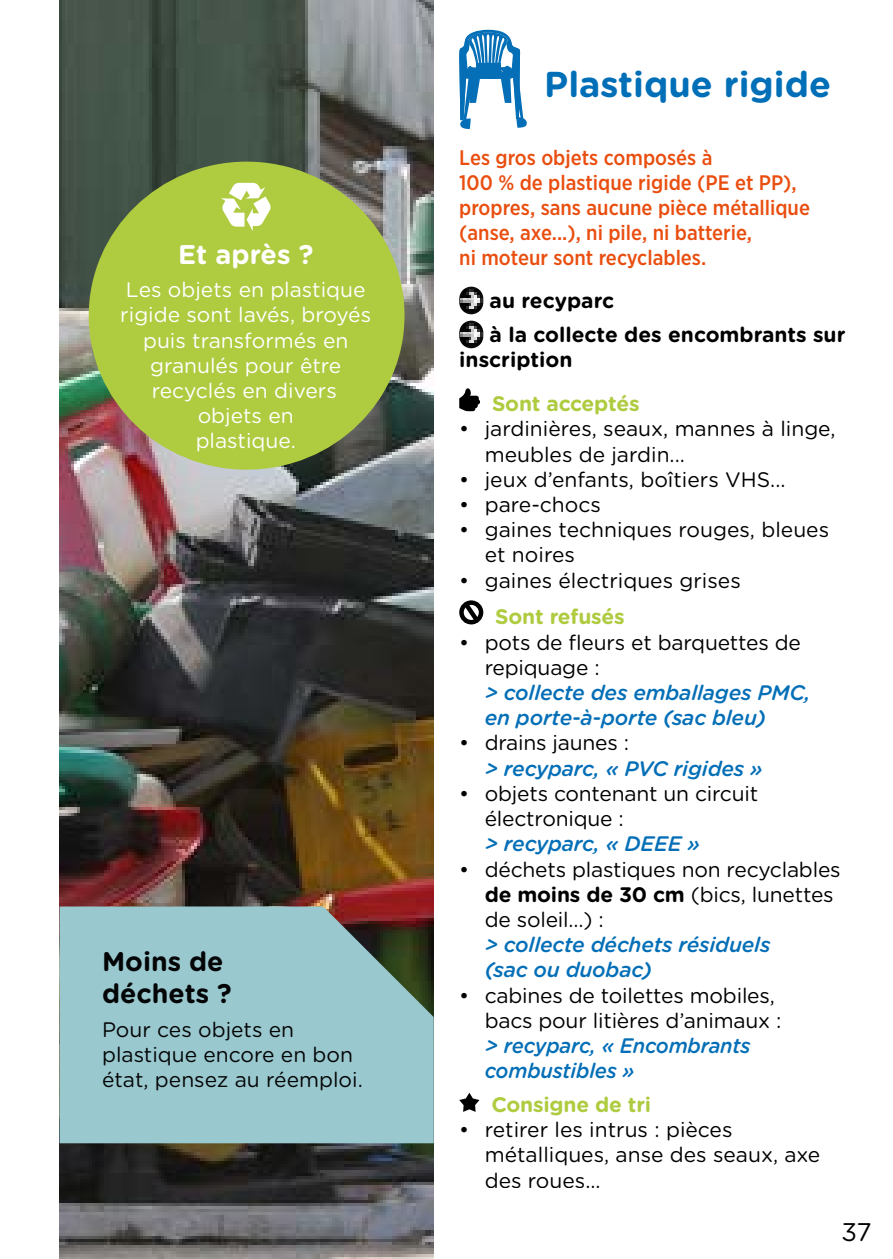
<style>
.page{position:relative;width:893px;height:1259px;background:#fff}
.page>*{position:absolute;margin:0;border:0;box-sizing:border-box;transform-origin:0 0}
.t1{font:700 36px "Gotham Rounded";color:#006fb7}
.t2{font:700 27px/32.4px "Gotham Rounded";color:#040506}
.t3{font:700 27px "Gotham Rounded";color:#fff}
.t4{font:25.5px "Gotham Rounded";color:#000}
.t5{font:21px/25.2px "Gotham Rounded";letter-spacing:-.01em;color:#000}
.t6{font:italic 500 21px/25.2px "Gotham Rounded";letter-spacing:-.01em;color:#046fb7}
.t7{font:500 21px/25.2px "Gotham Narrow";color:#e94e0f}
.t8{font:21px/25.2px "Gotham Rounded";color:#fff;text-align:center}
.t9{font:21px/25.2px "Gotham Rounded";color:#040506}
.t10{font:700 21px/33.9px "Gotham Rounded";color:#000}
.t11{font:700 21px "Gotham Rounded";letter-spacing:-.01em;color:#afcb40}
.s1{font-weight:700}
</style>
<div class="page">
<svg style="left:459px;top:30px;width:68px;height:99px"></svg>
<img style="left:459px;top:287px;width:24px;height:27px;border-radius:12px">
<img style="left:459px;top:321px;width:24px;height:27px;border-radius:12px">
<svg style="left:459px;top:388px;width:21px;height:23px"></svg>
<div style="left:459px;top:600px;width:24px;height:24px;border:4px solid #000;border-radius:50%"></div>
<svg style="left:460px;top:600px;width:23px;height:25px"></svg>
<svg style="left:459px;top:1092px;width:20px;height:20px"></svg>
<img style="left:60px;top:0;width:374px;height:1259px">
<div style="left:60px;top:906px;width:374px;height:237px;background:#99c8ce"></div>
<div style="left:89px;top:162px;width:315px;height:308px;background:#afcb40;border-radius:50%"></div>
<svg style="left:221px;top:183px;width:50px;height:48px"></svg>
<p class="t3" style="left:178px;top:234px;width:137px">Et après ?</p>
<p class="t8" style="left:120px;top:276px;width:252px">Les objets en plastique rigide sont lavés, broyés puis transformés en granulés pour être recyclés en divers objets en<br>plastique.</p>
<p class="t2" style="left:102px;top:943px;width:131px">Moins de déchets ?</p>
<p class="t9" style="left:102px;top:1015px;width:262px">Pour ces objets en plastique encore en bon état, pensez au réemploi.</p>
<h1 class="t1" style="left:544px;top:58px;width:288px">Plastique rigide</h1>
<p class="t7" style="left:459px;top:144px;width:352px">Les gros objets composés à<br>100 % de plastique rigide (PE et PP), propres, sans aucune pièce métallique (anse, axe...), ni pile, ni batterie,<br>ni moteur sont recyclables.</p>
<p class="t10" style="left:490px;top:283px;width:357px">au recyparc<br>à la collecte des encombrants sur</p>
<p class="t10" style="left:459px;top:342px;width:115px">inscription</p>
<p class="t11" style="left:492px;top:388px;width:149px">Sont acceptés</p>
<p class="t5" style="left:485px;top:415px;width:352px;text-indent:-26px">• jardinières, seaux, mannes à linge, meubles de jardin...</p>
<p class="t5" style="left:459px;top:466px;width:328px">• jeux d’enfants, boîtiers VHS...</p>
<p class="t5" style="left:459px;top:491px;width:143px">• pare-chocs</p>
<p class="t5" style="left:485px;top:516px;width:346px;text-indent:-26px">• gaines techniques rouges, bleues et noires</p>
<p class="t5" style="left:459px;top:567px;width:283px">• gaines électriques grises</p>
<p class="t11" style="left:495px;top:601px;width:131px">Sont refusés</p>
<p class="t5" style="left:485px;top:628px;width:318px;text-indent:-26px">• pots de fleurs et barquettes de repiquage :</p>
<p class="t6" style="left:485px;top:679px;width:327px">&gt; collecte des emballages PMC, en porte-à-porte (sac bleu)</p>
<p class="t5" style="left:459px;top:729px;width:171px">• drains jaunes :</p>
<p class="t6" style="left:485px;top:755px;width:280px">&gt; recyparc, « PVC rigides »</p>
<p class="t5" style="left:485px;top:780px;width:275px;text-indent:-26px">• objets contenant un circuit électronique :</p>
<p class="t6" style="left:485px;top:830px;width:217px">&gt; recyparc, « DEEE »</p>
<p class="t5" style="left:485px;top:855px;width:357px;text-indent:-26px">• déchets plastiques non recyclables <span class="s1">de moins de 30 cm</span> (bics, lunettes de soleil…) :</p>
<p class="t6" style="left:485px;top:931px;width:287px">&gt; collecte déchets résiduels (sac ou duobac)</p>
<p class="t5" style="left:485px;top:981px;width:298px;text-indent:-26px">• cabines de toilettes mobiles, bacs pour litières d’animaux :</p>
<p class="t6" style="left:485px;top:1032px;width:267px">&gt; recyparc, « Encombrants combustibles »</p>
<p class="t11" style="left:491px;top:1089px;width:161px">Consigne de tri</p>
<p class="t5" style="left:485px;top:1116px;width:337px;text-indent:-26px">• retirer les intrus : pièces métalliques, anse des seaux, axe des roues...</p>
<p class="t4" style="left:841px;top:1214px;width:32px">37</p>
</div>
